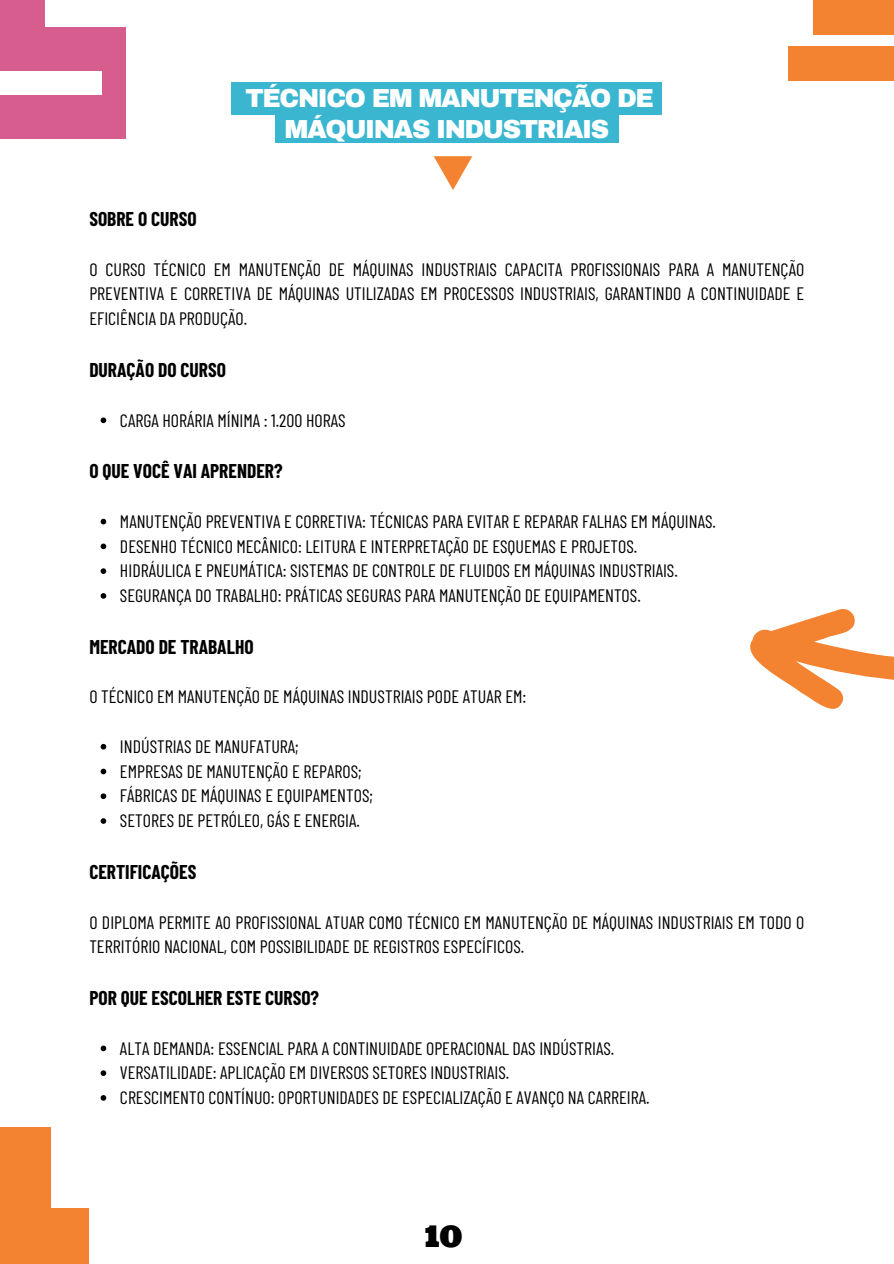
<style>
.page{position:relative;width:894px;height:1264px;background:#fff}
.page>*{position:absolute;margin:0;border:0;box-sizing:border-box;transform-origin:0 0}
.t1{font:30px "Ultra";color:#000}
.t2{font:900 25.5px "Archivo";letter-spacing:-.055em;color:#fff}
.t3{font:700 19.5px "Barlow Condensed";color:#000}
.t4{font:18px/24.8px "Barlow Condensed";color:#000}
</style>
<div class="page">
<svg style="left:101px;top:417px;width:5px;height:6px"></svg>
<svg style="left:101px;top:519px;width:5px;height:5px"></svg>
<svg style="left:101px;top:543px;width:5px;height:6px"></svg>
<svg style="left:101px;top:568px;width:5px;height:6px"></svg>
<svg style="left:101px;top:593px;width:5px;height:5px"></svg>
<svg style="left:101px;top:744px;width:5px;height:5px"></svg>
<svg style="left:101px;top:768px;width:5px;height:6px"></svg>
<svg style="left:101px;top:793px;width:5px;height:6px"></svg>
<svg style="left:101px;top:818px;width:5px;height:5px"></svg>
<svg style="left:101px;top:1045px;width:5px;height:6px"></svg>
<svg style="left:101px;top:1070px;width:5px;height:5px"></svg>
<svg style="left:101px;top:1095px;width:5px;height:5px"></svg>
<div style="left:232px;top:82px;width:429px;height:33px;background:#3ab6d1"></div>
<div style="left:275px;top:110px;width:343px;height:33px;background:#3ab6d1"></div>
<svg style="left:434px;top:156px;width:38px;height:34px"></svg>
<div style="left:0;top:1126px;width:51px;height:137px;background:#f38330"></div>
<div style="left:38px;top:1208px;width:51px;height:55px;background:#f38330"></div>
<div style="left:0;top:95px;width:126px;height:44px;background:#d75d8f"></div>
<div style="left:0;top:27px;width:126px;height:44px;background:#d75d8f"></div>
<div style="left:102px;top:52px;width:24px;height:58px;background:#d75d8f"></div>
<div style="left:0;top:0;width:44px;height:44px;background:#d75d8f"></div>
<div style="left:813px;top:0;width:80px;height:34px;background:#f38330"></div>
<div style="left:788px;top:46px;width:105px;height:35px;background:#f38330"></div>
<svg style="left:750px;top:609px;width:143px;height:100px"></svg>
<h1 class="t2" style="left:245px;top:84px;width:410px">TÉCNICO EM MANUTENÇÃO DE</h1>
<h1 class="t2" style="left:284px;top:116px;width:326px">MÁQUINAS INDUSTRIAIS</h1>
<p class="t3" style="left:89px;top:207px;width:109px">SOBRE O CURSO</p>
<p class="t4" style="left:89px;top:256px;width:716px;text-align:justify">O CURSO TÉCNICO EM MANUTENÇÃO DE MÁQUINAS INDUSTRIAIS CAPACITA PROFISSIONAIS PARA A MANUTENÇÃO PREVENTIVA E CORRETIVA DE MÁQUINAS UTILIZADAS EM PROCESSOS INDUSTRIAIS, GARANTINDO A CONTINUIDADE E EFICIÊNCIA DA PRODUÇÃO.</p>
<p class="t3" style="left:89px;top:357px;width:138px">DURAÇÃO DO CURSO</p>
<p class="t4" style="left:120px;top:407px;width:227px">CARGA HORÁRIA MÍNIMA : 1.200 HORAS</p>
<p class="t3" style="left:89px;top:459px;width:195px">O QUE VOCÊ VAI APRENDER?</p>
<p class="t4" style="left:120px;top:508px;width:597px">MANUTENÇÃO PREVENTIVA E CORRETIVA: TÉCNICAS PARA EVITAR E REPARAR FALHAS EM MÁQUINAS.<br>DESENHO TÉCNICO MECÂNICO: LEITURA E INTERPRETAÇÃO DE ESQUEMAS E PROJETOS.<br>HIDRÁULICA E PNEUMÁTICA: SISTEMAS DE CONTROLE DE FLUIDOS EM MÁQUINAS INDUSTRIAIS.<br>SEGURANÇA DO TRABALHO: PRÁTICAS SEGURAS PARA MANUTENÇÃO DE EQUIPAMENTOS.</p>
<p class="t3" style="left:89px;top:634px;width:166px">MERCADO DE TRABALHO</p>
<p class="t4" style="left:89px;top:683px;width:438px">O TÉCNICO EM MANUTENÇÃO DE MÁQUINAS INDUSTRIAIS PODE ATUAR EM:</p>
<p class="t4" style="left:120px;top:733px;width:254px">INDÚSTRIAS DE MANUFATURA;<br>EMPRESAS DE MANUTENÇÃO E REPAROS; FÁBRICAS DE MÁQUINAS E EQUIPAMENTOS; SETORES DE PETRÓLEO, GÁS E ENERGIA.</p>
<p class="t3" style="left:89px;top:859px;width:108px">CERTIFICAÇÕES</p>
<p class="t4" style="left:89px;top:908px;width:716px">O DIPLOMA PERMITE AO PROFISSIONAL ATUAR COMO TÉCNICO EM MANUTENÇÃO DE MÁQUINAS INDUSTRIAIS EM TODO O<br>TERRITÓRIO NACIONAL, COM POSSIBILIDADE DE REGISTROS ESPECÍFICOS.</p>
<p class="t3" style="left:89px;top:985px;width:231px">POR QUE ESCOLHER ESTE CURSO?</p>
<p class="t4" style="left:120px;top:1034px;width:531px">ALTA DEMANDA: ESSENCIAL PARA A CONTINUIDADE OPERACIONAL DAS INDÚSTRIAS.<br>VERSATILIDADE: APLICAÇÃO EM DIVERSOS SETORES INDUSTRIAIS.<br>CRESCIMENTO CONTÍNUO: OPORTUNIDADES DE ESPECIALIZAÇÃO E AVANÇO NA CARREIRA.</p>
<p class="t1" style="left:425px;top:1217px;width:39px">10</p>
</div>
